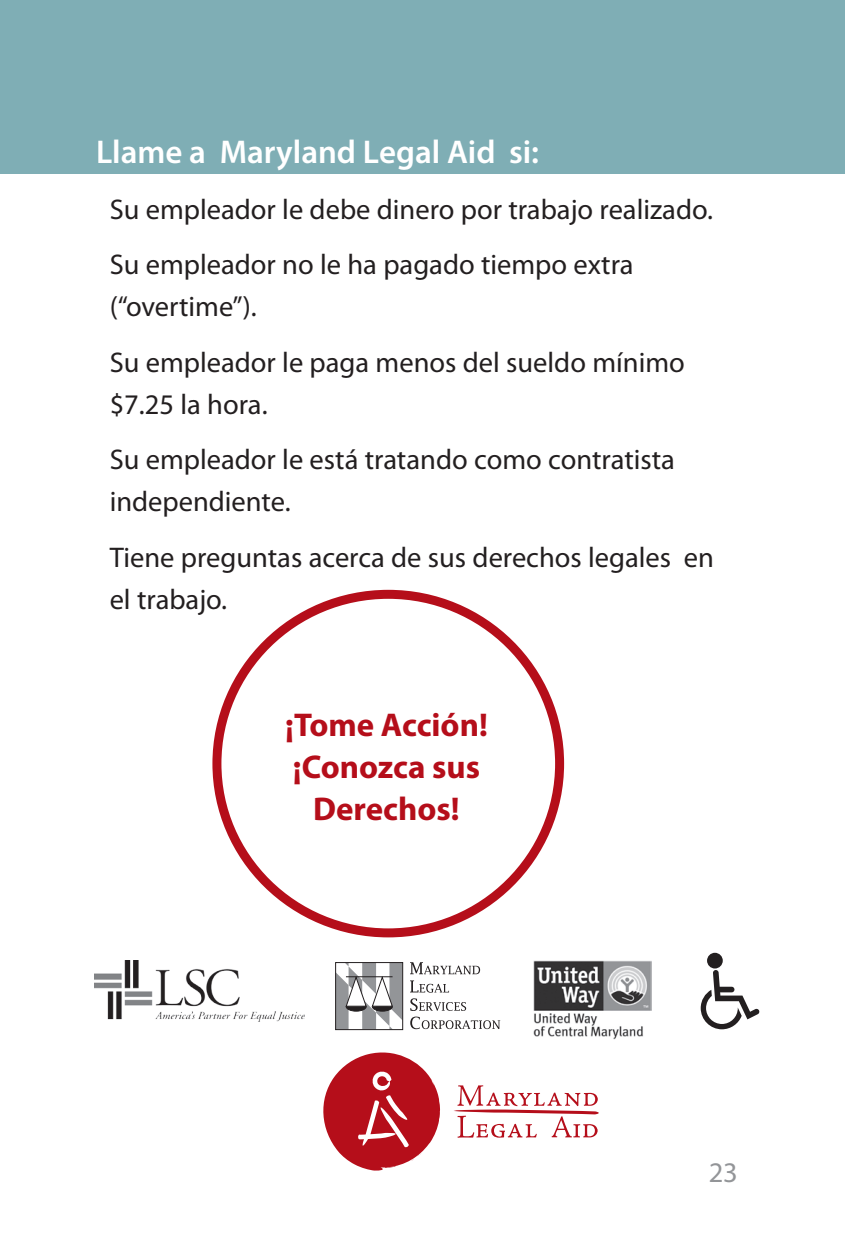
<style>
.page{position:relative;width:845px;height:1242px;background:#fff}
.page>*{position:absolute;margin:0;border:0;box-sizing:border-box;transform-origin:0 0}
.t1{font:700 33px/42px "Myriad Pro";color:#b50e1a;text-align:center}
.t2{font:600 33px "Myriad Pro";color:#fff}
.t3{font:28.5px/55.5px "Myriad Pro";color:#231f20}
.t4{font:28.5px "Myriad Pro";color:#939598}
</style>
<div class="page">
<svg style="left:323px;top:1052px;width:117px;height:119px"></svg>
<svg style="left:454px;top:1085px;width:144px;height:53px"></svg>
<img style="left:94px;top:960px;width:211px;height:61px">
<img style="left:533px;top:960px;width:118px;height:80px">
<div style="left:707px;top:953px;width:15px;height:16px;background:#231f20;border-radius:50%"></div>
<svg style="left:700px;top:970px;width:59px;height:59px"></svg>
<div style="left:335px;top:962px;width:68px;height:68px;border:1px solid #231f20"></div>
<svg style="left:335px;top:963px;width:67px;height:67px"></svg>
<svg style="left:410px;top:962px;width:70px;height:12px"></svg>
<svg style="left:410px;top:980px;width:56px;height:31px"></svg>
<svg style="left:410px;top:1017px;width:90px;height:12px"></svg>
<div style="left:212px;top:590px;width:352px;height:347px;border:9px solid #b50e1a;border-radius:50%"></div>
<div style="left:0;top:0;width:845px;height:174px;background:#7faeb5"></div>
<p class="t2" style="left:96px;top:131px;width:444px">Llame a Maryland Legal Aid si:</p>
<p class="t3" style="left:110px;top:181px;width:605px">Su empleador le debe dinero por trabajo realizado.<br>Su empleador no le ha pagado tiempo extra</p>
<p class="t3" style="left:110px;top:279px;width:576px">(“overtime”).<br>Su empleador le paga menos del sueldo mínimo</p>
<p class="t3" style="left:110px;top:376px;width:566px">$7.25 la hora.<br>Su empleador le está tratando como contratista</p>
<p class="t3" style="left:110px;top:474px;width:606px">independiente.<br>Tiene preguntas acerca de sus derechos legales en</p>
<p class="t3" style="left:110px;top:571px;width:119px">el trabajo.</p>
<p class="t1" style="left:285px;top:703px;width:204px">¡Tome Acción! ¡Conozca sus<br>Derechos!</p>
<p class="t4" style="left:708px;top:1155px;width:31px">23</p>
</div>
